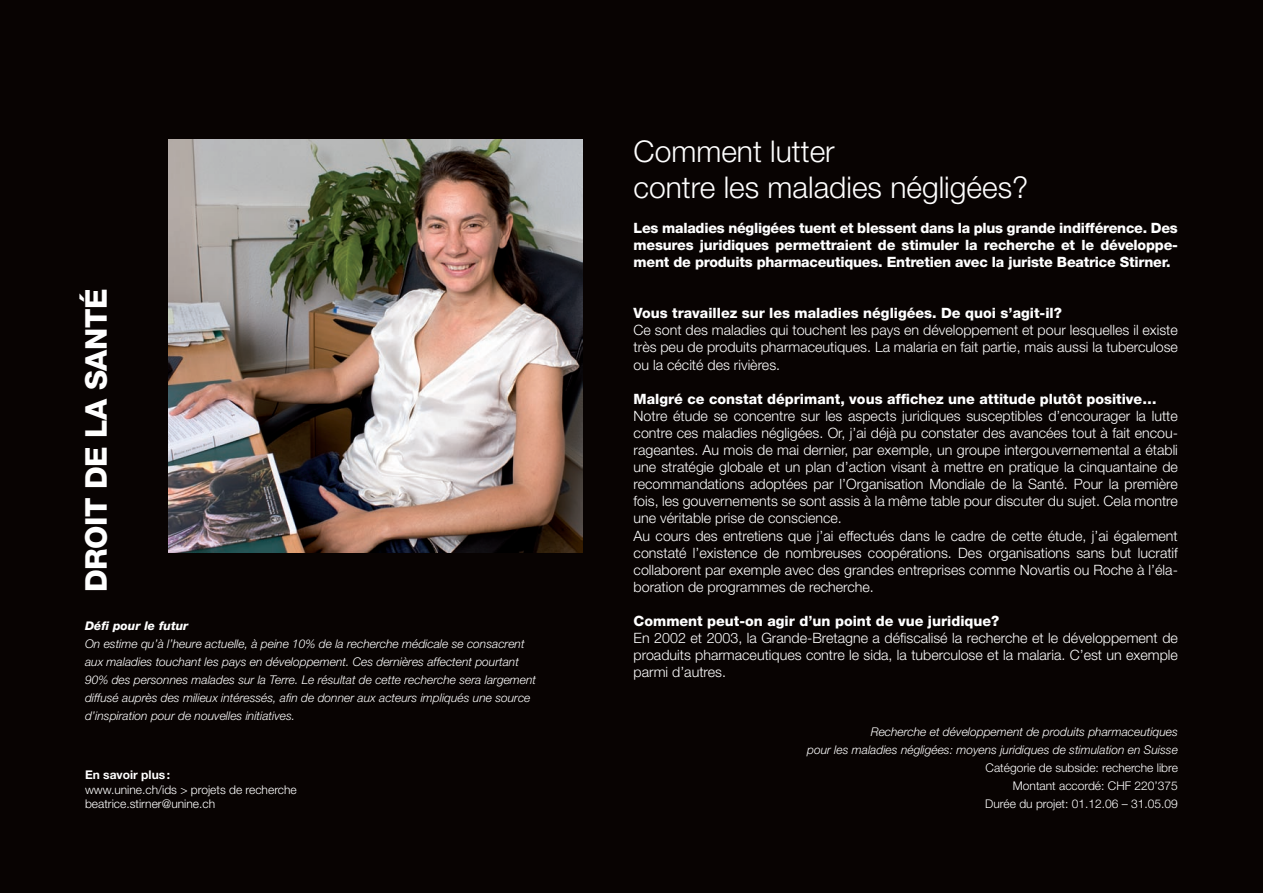
<style>
.page{position:relative;width:1263px;height:893px;background:#080302}
.page>*{position:absolute;margin:0;border:0;box-sizing:border-box;transform-origin:0 0}
.t1{font:300 30px/36px "Helvetica Neue";color:#fff}
.t2{font:800 30px "Helvetica Neue";letter-spacing:-.015em;color:#fff}
.t3{font:300 14.25px/17.1px "Helvetica Neue";color:#fff;text-align:justify}
.t4{font:800 14.25px/17.1px "Helvetica Neue";color:#fff;text-align:justify}
.t5{font:italic 300 12px/18px "Helvetica Neue";color:#fff}
.t6{font:300 12px/18px "Helvetica Neue";color:#fff}
.t7{font:italic 800 12px "Helvetica Neue";color:#fff}
.t8{font:700 12px "Helvetica Neue";color:#fff}
</style>
<div class="page">
<img style="left:168px;top:139px;width:414px;height:414px">
<h1 class="t2" style="left:78px;top:592px;width:305px;rotate:-90deg">DROIT DE LA SANTé</h1>
<p class="t7" style="left:85px;top:619px;width:105px">Défi pour le futur</p>
<p class="t5" style="left:85px;top:635px;width:453px">On estime qu’à l’heure actuelle, à peine 10% de la recherche médicale se consacrent aux maladies touchant les pays en développement. Ces dernières affectent pourtant 90% des personnes malades sur la Terre. Le résultat de cette recherche sera largement diffusé auprès des milieux intéressés, afin de donner aux acteurs impliqués une source d’inspiration pour de nouvelles initiatives.</p>
<p class="t8" style="left:85px;top:767px;width:87px">En savoir plus:</p>
<p class="t6" style="left:85px;top:782px;width:213px;line-height:14.4px">www.unine.ch/ids &gt; projets de recherche beatrice.stirner@unine.ch</p>
<h1 class="t1" style="left:634px;top:133px;width:396px">Comment lutter<br>contre les maladies négligées?</h1>
<p class="t4" style="left:634px;top:219px;width:546px">Les maladies négligées tuent et blessent dans la plus grande indifférence. Des mesures juridiques permettraient de stimuler la recherche et le développe&shy;ment de produits pharmaceutiques. Entretien avec la juriste Beatrice Stirner.</p>
<p class="t4" style="left:634px;top:305px;width:430px">Vous travaillez sur les maladies négligées. De quoi s’agit-il?</p>
<p class="t3" style="left:634px;top:321px;width:546px">Ce sont des maladies qui touchent les pays en développement et pour lesquelles il existe très peu de produits pharmaceutiques. La malaria en fait partie, mais aussi la tuberculose ou la cécité des rivières.</p>
<p class="t4" style="left:634px;top:390px;width:524px">Malgré ce constat déprimant, vous affichez une attitude plutôt positive…</p>
<p class="t3" style="left:634px;top:407px;width:546px;text-align:left">Notre étude se concentre sur les aspects juridiques susceptibles d’encourager la lutte contre ces maladies négligées. Or, j’ai déjà pu constater des avancées tout à fait encou&shy;rageantes. Au mois de mai dernier, par exemple, un groupe intergouvernemental a établi une stratégie globale et un plan d’action visant à mettre en pratique la cinquantaine de recommandations adoptées par l’Organisation Mondiale de la Santé. Pour la première fois, les gouvernements se sont assis à la même table pour discuter du sujet. Cela montre une véritable prise de conscience.<br>Au cours des entretiens que j’ai effectués dans le cadre de cette étude, j’ai également constaté l’existence de nombreuses coopérations. Des organisations sans but lucratif collaborent par exemple avec des grandes entreprises comme Novartis ou Roche à l’éla&shy;boration de programmes de recherche.</p>
<p class="t4" style="left:634px;top:612px;width:367px">Comment peut-on agir d’un point de vue juridique?</p>
<p class="t3" style="left:634px;top:629px;width:546px">En 2002 et 2003, la Grande-Bretagne a défiscalisé la recherche et le développement de proaduits pharmaceutiques contre le sida, la tuberculose et la malaria. C’est un exemple parmi d’autres.</p>
<p class="t5" style="left:807px;top:723px;width:372px;text-align:right">Recherche et développement de produits pharmaceutiques<br>pour les maladies négligées: moyens juridiques de stimulation en Suisse</p>
<p class="t6" style="left:985px;top:759px;width:194px;text-align:right">Catégorie de subside: recherche libre<br>Montant accordé: CHF 220’375<br>Durée du projet: 01.12.06 – 31.05.09</p>
</div>
